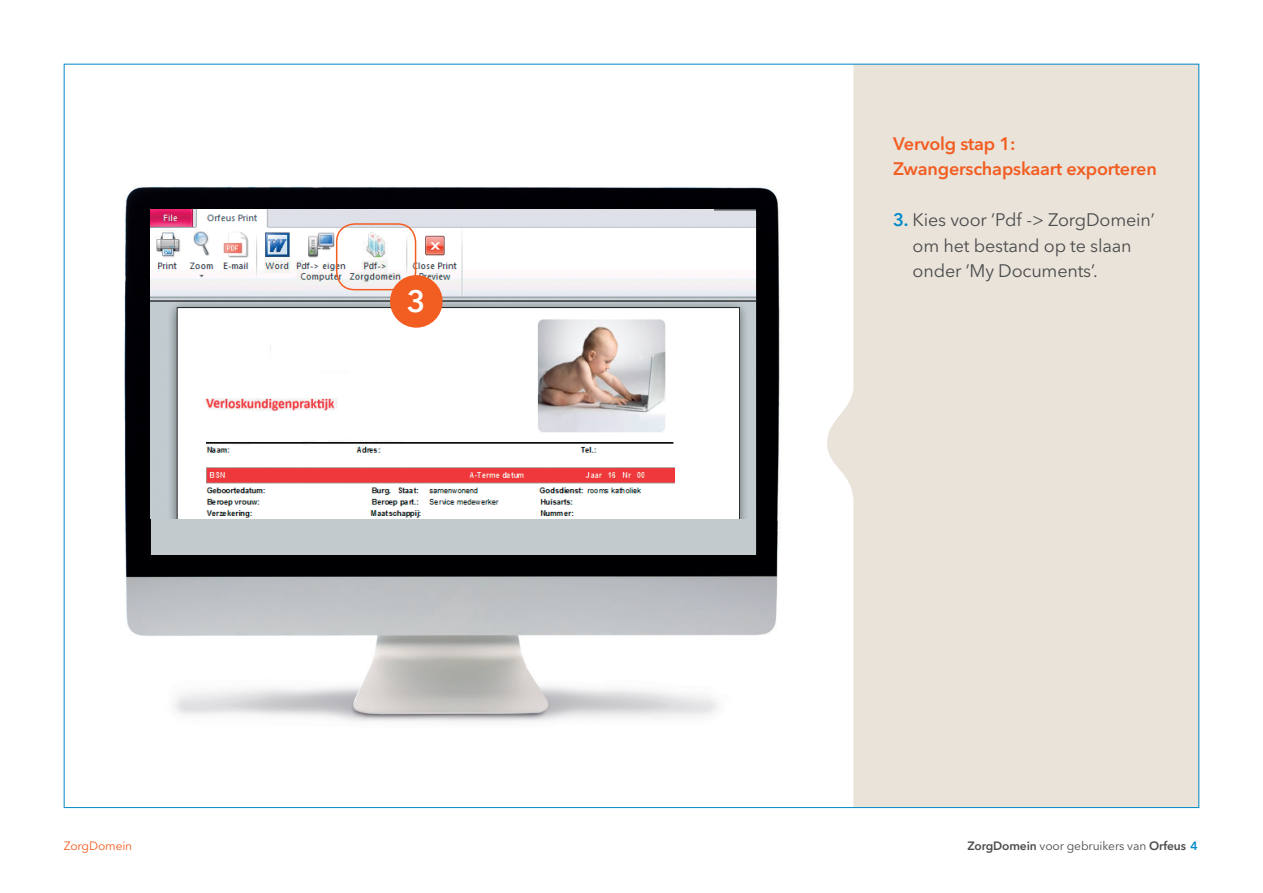
<style>
.page{position:relative;width:1263px;height:893px;background:#fff}
.page>*{position:absolute;margin:0;border:0;box-sizing:border-box;transform-origin:0 0}
.t1{font:600 30.75px "Avenir Next LT Pro";color:#fff}
.t2{font:18px/25.5px "Avenir Next LT Pro";letter-spacing:-.01em;color:#4b4c4d}
.t3{font:600 18px/25.5px "Avenir Next LT Pro";letter-spacing:-.01em;color:#f25d21}
.t4{font:12px "Avenir Next LT Pro";letter-spacing:-.01em;color:#4b4c4d}
.t5{font:12px "Avenir Next LT Pro";letter-spacing:-.01em;color:#f25d21}
.s1{font-weight:600;color:#0089c7}
.s2{font-weight:600}
</style>
<div class="page">
<svg style="left:827px;top:66px;width:370px;height:740px;background:#eae4dc"></svg>
<img style="left:124px;top:186px;width:656px;height:536px">
<div style="left:151px;top:210px;width:605px;height:345px;background:#c2cace"></div>
<img style="left:151px;top:210px;width:605px;height:309px">
<div style="left:336px;top:223px;width:80px;height:67px;border:2px solid #f25d21;border-radius:18px"></div>
<div style="left:390px;top:275px;width:53px;height:53px;background:#f25d21;border-radius:50%"></div>
<h1 class="t1" style="left:407px;top:283px;width:20px">3</h1>
<p class="t3" style="left:893px;top:130px;width:265px">Vervolg stap 1:<br>Zwangerschapskaart exporteren</p>
<p class="t2" style="left:913px;top:207px;width:244px;text-indent:-20px"><span class="s1">3.</span> Kies voor ’Pdf -&gt; ZorgDomein’ om het bestand op te slaan onder ’My Documents’.</p>
<p class="t5" style="left:64px;top:839px;width:70px">ZorgDomein</p>
<p class="t4" style="left:967px;top:839px;width:232px"><span class="s2">ZorgDomein</span> voor gebruikers van <span class="s2">Orfeus</span> <span class="s1">4</span></p>
</div>
